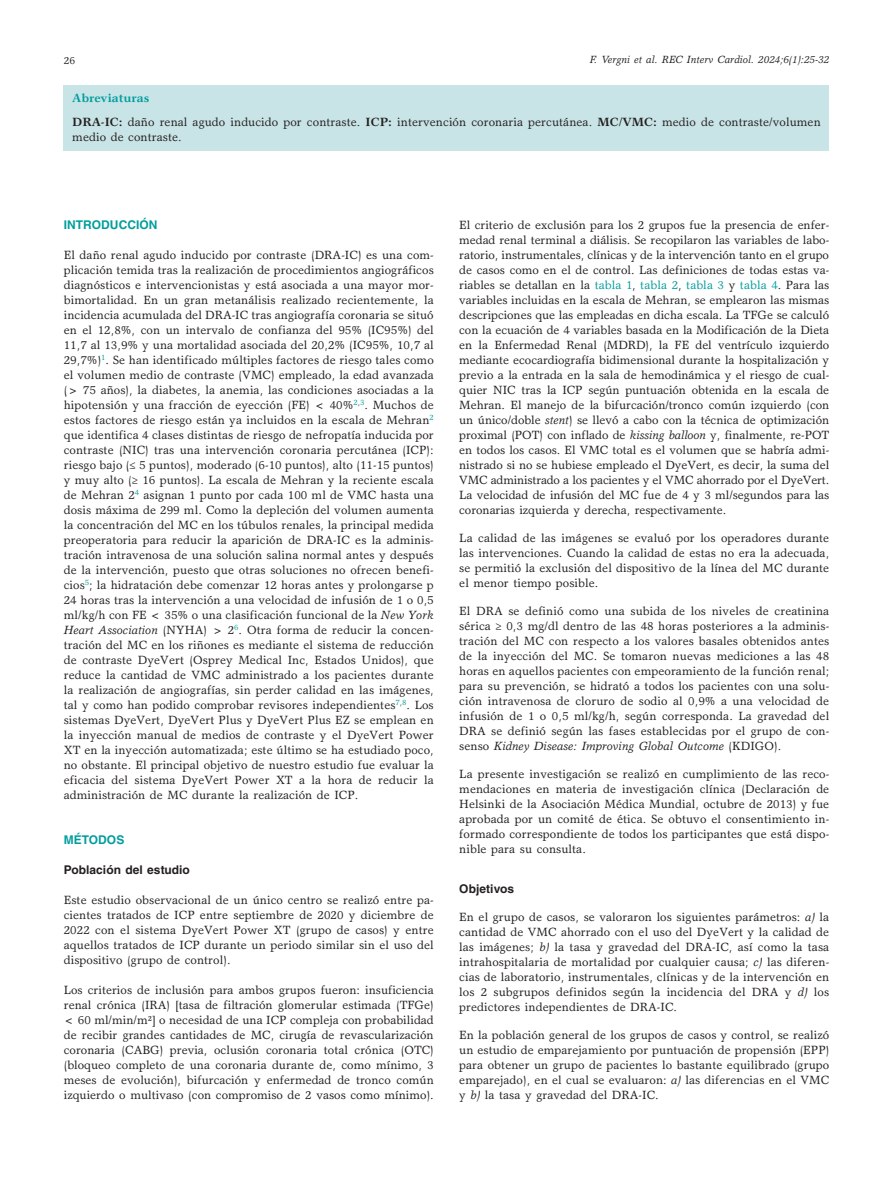
<style>
.page{position:relative;width:893px;height:1191px;background:#fff}
.page>*{position:absolute;margin:0;border:0;box-sizing:border-box;transform-origin:0 0}
.t1{font:12px/15px "Garth Graphic Std";letter-spacing:.005em;color:#231f20;text-align:justify}
.t2{font:700 12px "Helvetica LT Std";letter-spacing:.005em;color:#231f20}
.t3{font:700 12px "Helvetica LT Std";letter-spacing:.005em;color:#009d9d}
.t4{font:italic 10.5px "Garth Graphic Std";letter-spacing:.005em;color:#231f20}
.t5{font:10.5px "Garth Graphic Std";color:#231f20}
.s1{font-weight:700;color:#009d9d}
.s2{font-weight:700}
.s3{font-style:italic}
.s4{color:#009d9d}
</style>
<div class="page">
<div style="left:64px;top:85px;width:765px;height:66px;background:#c9e4e6"></div>
<p class="t5" style="left:64px;top:54px;width:13px">26</p>
<p class="t4" style="left:590px;top:53px;width:241px">F. Vergni et al. REC Interv Cardiol. 2024;6(1):25-32</p>
<p class="t1" style="left:72px;top:86px;width:750px;line-height:23.5px"><span class="s1">Abreviaturas<br></span><span class="s2">DRA-IC:</span> daño renal agudo inducido por contraste. <span class="s2">ICP:</span> intervención coronaria percutánea. <span class="s2">MC/VMC:</span> medio de contraste/volumen</p>
<p class="t1" style="left:72px;top:129px;width:111px">medio de contraste.</p>
<p class="t3" style="left:64px;top:217px;width:95px">INTRODUCCIÓN</p>
<p class="t1" style="left:64px;top:247px;width:372px">El daño renal agudo inducido por contraste (DRA-IC) es una com&shy;plicación temida tras la realización de procedimientos angiográficos diagnósticos e intervencionistas y está asociada a una mayor mor&shy;bimortalidad. En un gran metanálisis realizado recientemente, la incidencia acumulada del DRA-IC tras angiografía coronaria se situó en el 12,8%, con un intervalo de confianza del 95% (IC95%) del 11,7 al 13,9% y una mortalidad asociada del 20,2% (IC95%, 10,7 al 29,7%)<sup>1</sup>. Se han identificado múltiples factores de riesgo tales como el volumen medio de contraste (VMC) empleado, la edad avanzada (&gt; 75 años), la diabetes, la anemia, las condiciones asociadas a la hipotensión y una fracción de eyección (FE) &lt; 40%<sup>2</sup><sup>,</sup><sup>3</sup>. Muchos de estos factores de riesgo están ya incluidos en la escala de Mehran<sup>2 </sup>que identifica 4 clases distintas de riesgo de nefropatía inducida por contraste (NIC) tras una intervención coronaria percutánea (ICP): riesgo bajo (≤ 5 puntos), moderado (6-10 puntos), alto (11-15 puntos) y muy alto (≥ 16 puntos). La escala de Mehran y la reciente escala de Mehran 2<sup>4</sup> asignan 1 punto por cada 100 ml de VMC hasta una dosis máxima de 299 ml. Como la depleción del volumen aumenta la concentración del MC en los túbulos renales, la principal medida preoperatoria para reducir la aparición de DRA-IC es la adminis&shy;tración intravenosa de una solución salina normal antes y después de la intervención, puesto que otras soluciones no ofrecen benefi&shy;cios<sup>5</sup>; la hidratación debe comenzar 12 horas antes y prolongarse p 24 horas tras la intervención a una velocidad de infusión de 1 o 0,5 ml/kg/h con FE &lt; 35% o una clasificación funcional de la <span class="s3">New York Heart Association</span> (NYHA) &gt; 2<sup>6</sup>. Otra forma de reducir la concen&shy;tración del MC en los riñones es mediante el sistema de reducción de contraste DyeVert (Osprey Medical Inc, Estados Unidos), que reduce la cantidad de VMC administrado a los pacientes durante la realización de angiografías, sin perder calidad en las imágenes, tal y como han podido comprobar revisores independientes<sup>7</sup><sup>,</sup><sup>8</sup>. Los sistemas DyeVert, DyeVert Plus y DyeVert Plus EZ se emplean en la inyección manual de medios de contraste y el DyeVert Power XT en la inyección automatizada; este último se ha estudiado poco, no obstante. El principal objetivo de nuestro estudio fue evaluar la eficacia del sistema DyeVert Power XT a la hora de reducir la administración de MC durante la realización de ICP.</p>
<p class="t3" style="left:64px;top:832px;width:62px">MÉTODOS</p>
<p class="t2" style="left:64px;top:862px;width:128px">Población del estudio</p>
<p class="t1" style="left:64px;top:892px;width:371px">Este estudio observacional de un único centro se realizó entre pa&shy;cientes tratados de ICP entre septiembre de 2020 y diciembre de 2022 con el sistema DyeVert Power XT (grupo de casos) y entre aquellos tratados de ICP durante un periodo similar sin el uso del dispositivo (grupo de control).</p>
<p class="t1" style="left:64px;top:982px;width:371px">Los criterios de inclusión para ambos grupos fueron: insuficiencia renal crónica (IRA) [tasa de filtración glomerular estimada (TFGe) &lt; 60 ml/min/m²] o necesidad de una ICP compleja con probabilidad de recibir grandes cantidades de MC, cirugía de revascularización coronaria (CABG) previa, oclusión coronaria total crónica (OTC) (bloqueo completo de una coronaria durante de, como mínimo, 3 meses de evolución), bifurcación y enfermedad de tronco común izquierdo o multivaso (con compromiso de 2 vasos como mínimo).</p>
<p class="t1" style="left:459px;top:217px;width:372px">El criterio de exclusión para los 2 grupos fue la presencia de enfer&shy;medad renal terminal a diálisis. Se recopilaron las variables de labo&shy;ratorio, instrumentales, clínicas y de la intervención tanto en el grupo de casos como en el de control. Las definiciones de todas estas va&shy;riables se detallan en la <span class="s4">tabla 1</span>, <span class="s4">tabla 2</span>, <span class="s4">tabla 3</span> y <span class="s4">tabla 4</span>. Para las variables incluidas en la escala de Mehran, se emplearon las mismas descripciones que las empleadas en dicha escala. La TFGe se calculó con la ecuación de 4 variables basada en la Modificación de la Dieta en la Enfermedad Renal (MDRD), la FE del ventrículo izquierdo mediante ecocardiografía bidimensional durante la hospitalización y previo a la entrada en la sala de hemodinámica y el riesgo de cual&shy;quier NIC tras la ICP según puntuación obtenida en la escala de Mehran. El manejo de la bifurcación/tronco común izquierdo (con un único/doble <span class="s3">stent</span>) se llevó a cabo con la técnica de optimización proximal (POT) con inflado de <span class="s3">kissing balloon</span> y, finalmente, re-POT en todos los casos. El VMC total es el volumen que se habría admi&shy;nistrado si no se hubiese empleado el DyeVert, es decir, la suma del VMC administrado a los pacientes y el VMC ahorrado por el DyeVert.<br>La velocidad de infusión del MC fue de 4 y 3 ml/segundos para las coronarias izquierda y derecha, respectivamente.</p>
<p class="t1" style="left:459px;top:530px;width:371px">La calidad de las imágenes se evaluó por los operadores durante las intervenciones. Cuando la calidad de estas no era la adecuada, se permitió la exclusión del dispositivo de la línea del MC durante el menor tiempo posible.</p>
<p class="t1" style="left:459px;top:603px;width:372px">El DRA se definió como una subida de los niveles de creatinina sérica ≥ 0,3 mg/dl dentro de las 48 horas posteriores a la adminis&shy;tración del MC con respecto a los valores basales obtenidos antes de la inyección del MC. Se tomaron nuevas mediciones a las 48 horas en aquellos pacientes con empeoramiento de la función renal; para su prevención, se hidrató a todos los pacientes con una solu&shy;ción intravenosa de cloruro de sodio al 0,9% a una velocidad de infusión de 1 o 0,5 ml/kg/h, según corresponda. La gravedad del DRA se definió según las fases establecidas por el grupo de con&shy;senso <span class="s3">Kidney Disease: Improving Global Outcome</span> (KDIGO).</p>
<p class="t1" style="left:459px;top:766px;width:372px">La presente investigación se realizó en cumplimiento de las reco&shy;mendaciones en materia de investigación clínica (Declaración de Helsinki de la Asociación Médica Mundial, octubre de 2013) y fue aprobada por un comité de ética. Se obtuvo el consentimiento in&shy;formado correspondiente de todos los participantes que está dispo&shy;nible para su consulta.</p>
<p class="t2" style="left:459px;top:881px;width:56px">Objetivos</p>
<p class="t1" style="left:459px;top:909px;width:372px">En el grupo de casos, se valoraron los siguientes parámetros: <span class="s3">a)</span> la cantidad de VMC ahorrado con el uso del DyeVert y la calidad de las imágenes; <span class="s3">b)</span> la tasa y gravedad del DRA-IC, así como la tasa intrahospitalaria de mortalidad por cualquier causa; <span class="s3">c)</span> las diferen&shy;cias de laboratorio, instrumentales, clínicas y de la intervención en los 2 subgrupos definidos según la incidencia del DRA y <span class="s3">d)</span> los predictores independientes de DRA-IC.</p>
<p class="t1" style="left:459px;top:1027px;width:371px">En la población general de los grupos de casos y control, se realizó un estudio de emparejamiento por puntuación de propensión (EPP) para obtener un grupo de pacientes lo bastante equilibrado (grupo emparejado), en el cual se evaluaron: <span class="s3">a)</span> las diferencias en el VMC y <span class="s3">b)</span> la tasa y gravedad del DRA-IC.</p>
</div>
